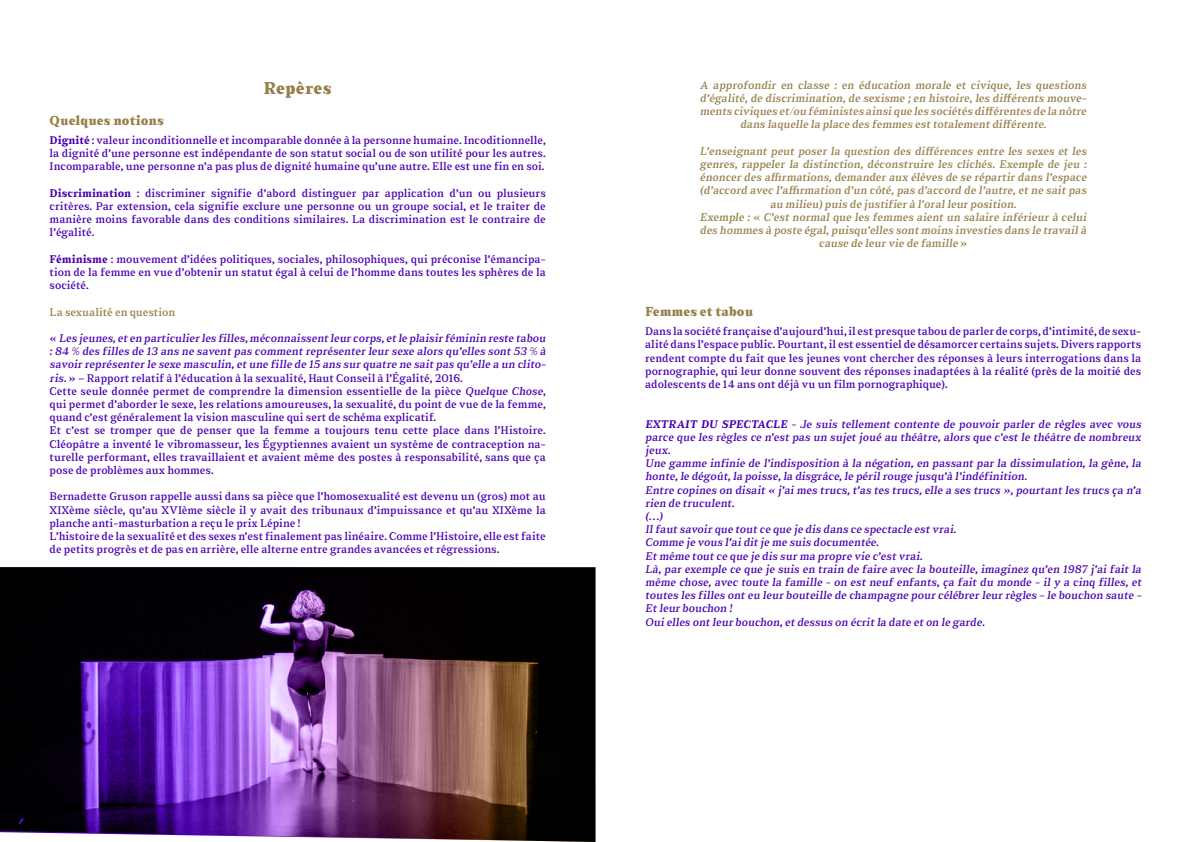
<style>
.page{position:relative;width:1191px;height:842px;background:#fff}
.page>*{position:absolute;margin:0;border:0;box-sizing:border-box;transform-origin:0 0}
.t1{font:900 17px "Sabre";letter-spacing:.01em;color:#96804a}
.t2{font:900 13px "Sabre";color:#96804a}
.t3{font:11px/13.2px "Sabre";color:#4b00b0;text-align:justify}
.t4{font:11px/13.2px "Sabre";color:#96804a;text-align:center}
.s1{font-weight:700}
</style>
<div class="page">
<img style="left:0;top:567px;width:595px;height:275px">
<h1 class="t1" style="left:264px;top:77px;width:70px">Repères</h1>
<p class="t2" style="left:50px;top:112px;width:116px">Quelques notions</p>
<p class="t3" style="left:50px;top:134px;width:498px"><span class="s1">Dignité</span> : valeur inconditionnelle et incomparable donnée à la personne humaine. Incoditionnelle, la dignité d’une personne est indépendante de son statut social ou de son utilité pour les autres.<br>Incomparable, une personne n’a pas plus de dignité humaine qu’une autre. Elle est une fin en soi.</p>
<p class="t3" style="left:50px;top:186px;width:498px"><span class="s1">Discrimination</span> : discriminer signifie d’abord distinguer par application d’un ou plusieurs critères. Par extension, cela signifie exclure une personne ou un groupe social, et le traiter de manière moins favorable dans des conditions similaires. La discrimination est le contraire de l’égalité.</p>
<p class="t3" style="left:50px;top:252px;width:498px"><span class="s1">Féminisme</span> : mouvement d’idées politiques, sociales, philosophiques, qui préconise l’émancipa&shy;tion de la femme en vue d’obtenir un statut égal à celui de l’homme dans toutes les sphères de la société.</p>
<p class="t4" style="left:50px;top:305px;width:127px">La sexualité en question</p>
<p class="t3" style="left:50px;top:332px;width:499px;text-align:left">« Les jeunes,et en particulier les filles,méconnaissent leur corps,et le plaisir féminin reste tabou : 84 % des filles de 13 ans ne savent pas comment représenter leur sexe alors qu’elles sont 53 % à savoir représenter le sexe masculin,et une fille de 15 ans sur quatre ne sait pas qu’elle a un clito&shy;ris.» – Rapport relatif à l’éducation à la sexualité, Haut Conseil à l’Égalité, 2016.<br>Cette seule donnée permet de comprendre la dimension essentielle de la pièce Quelque Chose, qui permet d’aborder le sexe, les relations amoureuses, la sexualité, du point de vue de la femme, quand c’est généralement la vision masculine qui sert de schéma explicatif.<br>Et c’est se tromper que de penser que la femme a toujours tenu cette place dans l’Histoire.<br>Cléopâtre a inventé le vibromasseur, les Égyptiennes avaient un système de contraception na&shy;turelle performant, elles travaillaient et avaient même des postes à responsabilité, sans que ça pose de problèmes aux hommes.</p>
<p class="t3" style="left:50px;top:490px;width:498px;text-align:left">Bernadette Gruson rappelle aussi dans sa pièce que l’homosexualité est devenu un (gros) mot au XIXème siècle, qu’au XVIème siècle il y avait des tribunaux d’impuissance et qu’au XIXème la planche anti-masturbation a reçu le prix Lépine !<br>L’histoire de la sexualité et des sexes n’est finalement pas linéaire. Comme l’Histoire, elle est faite de petits progrès et de pas en arrière, elle alterne entre grandes avancées et régressions.</p>
<p class="t4" style="left:700px;top:78px;width:390px">A approfondir en classe : en éducation morale et civique, les questions d’égalité, de discrimination, de sexisme ; en histoire, les différents mouve&shy;ments civiques et/ou féministes ainsi que les sociétés différentes de la nôtre dans laquelle la place des femmes est totalement différente.</p>
<p class="t4" style="left:700px;top:144px;width:390px">L’enseignant peut poser la question des différences entre les sexes et les genres, rappeler la distinction, déconstruire les clichés. Exemple de jeu : énoncer des affirmations, demander aux élèves de se répartir dans l’espace (d’accord avec l’affirmation d’un côté, pas d’accord de l’autre, et ne sait pas au milieu) puis de justifier à l’oral leur position.<br>Exemple : « C’est normal que les femmes aient un salaire inférieur à celui des hommes à poste égal,puisqu’elles sont moins investies dans le travail à cause de leur vie de famille »</p>
<p class="t2" style="left:645px;top:303px;width:110px">Femmes et tabou</p>
<p class="t3" style="left:645px;top:325px;width:498px">Dans la société française d’aujourd’hui, il est presque tabou de parler de corps, d’intimité, de sexu&shy;alité dans l’espace public. Pourtant, il est essentiel de désamorcer certains sujets. Divers rapports rendent compte du fait que les jeunes vont chercher des réponses à leurs interrogations dans la pornographie, qui leur donne souvent des réponses inadaptées à la réalité (près de la moitié des adolescents de 14 ans ont déjà vu un film pornographique).</p>
<p class="t3" style="left:645px;top:417px;width:500px;text-align:left"><span class="s1">EXTRAIT DU SPECTACLE</span> - Je suis tellement contente de pouvoir parler de règles avec vous parce que les règles ce n’est pas un sujet joué au théâtre, alors que c’est le théâtre de nombreux jeux.<br>Une gamme infinie de l’indisposition à la négation, en passant par la dissimulation, la gène, la honte,le dégoût,la poisse,la disgrâce,le péril rouge jusqu’à l’indéfinition.<br>Entre copines on disait « j’ai mes trucs, t’as tes trucs, elle a ses trucs », pourtant les trucs ça n’a rien de truculent.<br>(…)<br>Il faut savoir que tout ce que je dis dans ce spectacle est vrai.<br>Comme je vous l’ai dit je me suis documentée.<br>Et même tout ce que je dis sur ma propre vie c’est vrai.<br>Là, par exemple ce que je suis en train de faire avec la bouteille, imaginez qu’en 1987 j’ai fait la même chose, avec toute la famille - on est neuf enfants, ça fait du monde - il y a cinq filles, et toutes les filles ont eu leur bouteille de champagne pour célébrer leur règles - le bouchon saute - Et leur bouchon !<br>Oui elles ont leur bouchon,et dessus on écrit la date et on le garde.</p>
</div>
